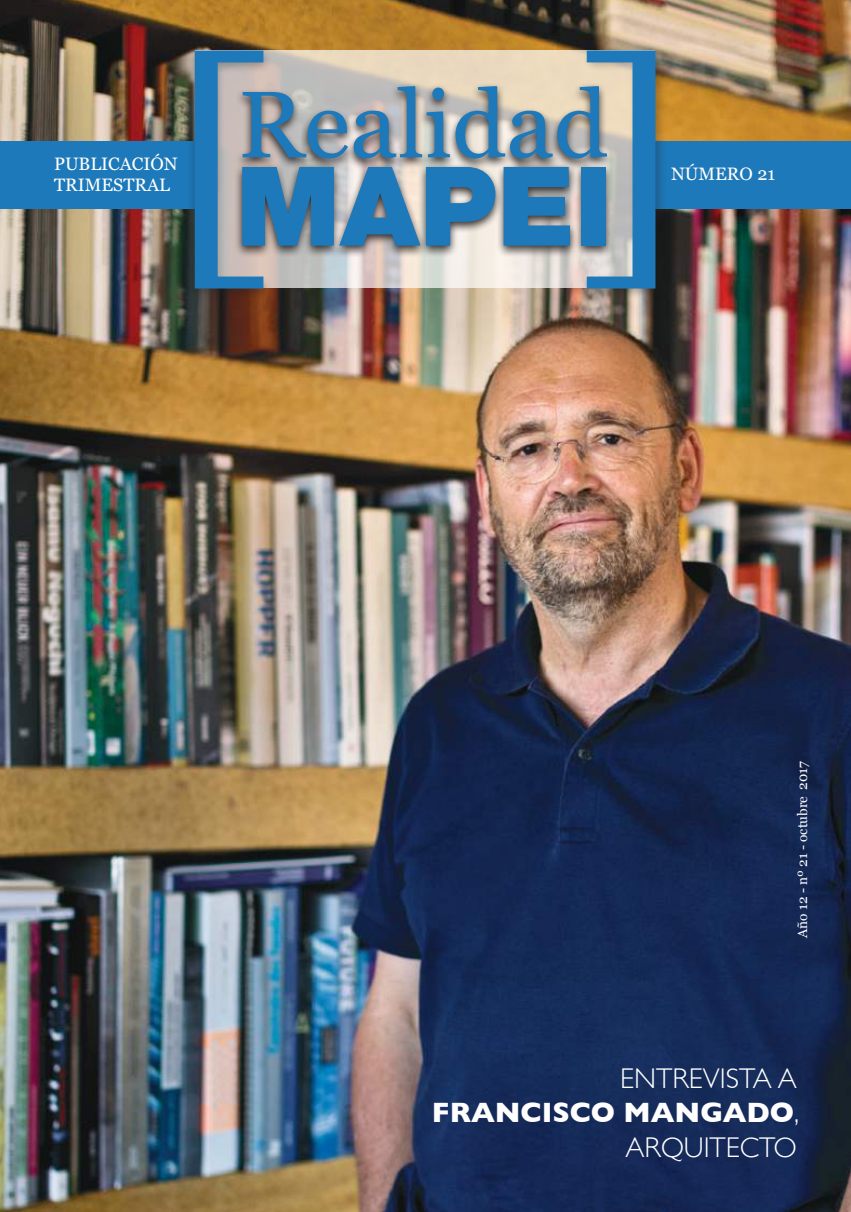
<style>
.page{position:relative;width:851px;height:1212px;background:#fff}
.page>*{position:absolute;margin:0;border:0;box-sizing:border-box;transform-origin:0 0}
.t1{font:266.4px "Georgia";color:#1d79b9}
.t2{font:900 110.1px "Helvetica Neue LT";color:#1d79b9}
.t3{font:94.35px "Georgia";color:#1d79b9}
.t4{font:300 28.5px/34.2px "Gill Sans";color:#fff;text-align:right}
.t5{font:18px/21.6px "Georgia";color:#fff}
.t6{font:13.5px "Georgia";color:#fff}
.s1{font-weight:700}
</style>
<div class="page">
<img style="left:0;top:0;width:850px;height:1212px">
<svg style="left:272px;top:51px;width:310px;height:237px;background:#dfd5c8"></svg>
<div style="left:0;top:142px;width:200px;height:67px;background:#1d79b9"></div>
<div style="left:651px;top:142px;width:199px;height:67px;background:#1d79b9"></div>
<div style="left:186px;top:47px;width:86px;height:254px;background:#241f1f;opacity:.32"></div>
<div style="left:582px;top:45px;width:85px;height:255px;background:#241f1f;opacity:.32"></div>
<div style="left:235px;top:82px;width:379px;height:89px;background:#241f1f;opacity:.9"></div>
<div style="left:234px;top:163px;width:379px;height:95px;background:#241f1f;opacity:.9"></div>
<p class="t5" style="left:54px;top:152px;width:125px">PUBLICACIÓN<br>TRIMESTRAL</p>
<h1 class="t1" style="left:173px;top:-38px;width:505px">[ ]</h1>
<h3 class="t3" style="left:238px;top:56px;width:371px">Realidad</h3>
<h2 class="t2" style="left:236px;top:141px;width:377px">MAPEI</h2>
<p class="t5" style="left:671px;top:163px;width:106px">NÚMERO 21</p>
<p class="t6" style="left:792px;top:937px;width:178px;rotate:-90deg">Año 12 - nº 21 - octubre 2017</p>
<p class="t4" style="left:432px;top:1060px;width:369px">ENTREVISTA A<br><span class="s1">FRANCISCO MANGADO</span>,<br>ARQUITECTO</p>
</div>
